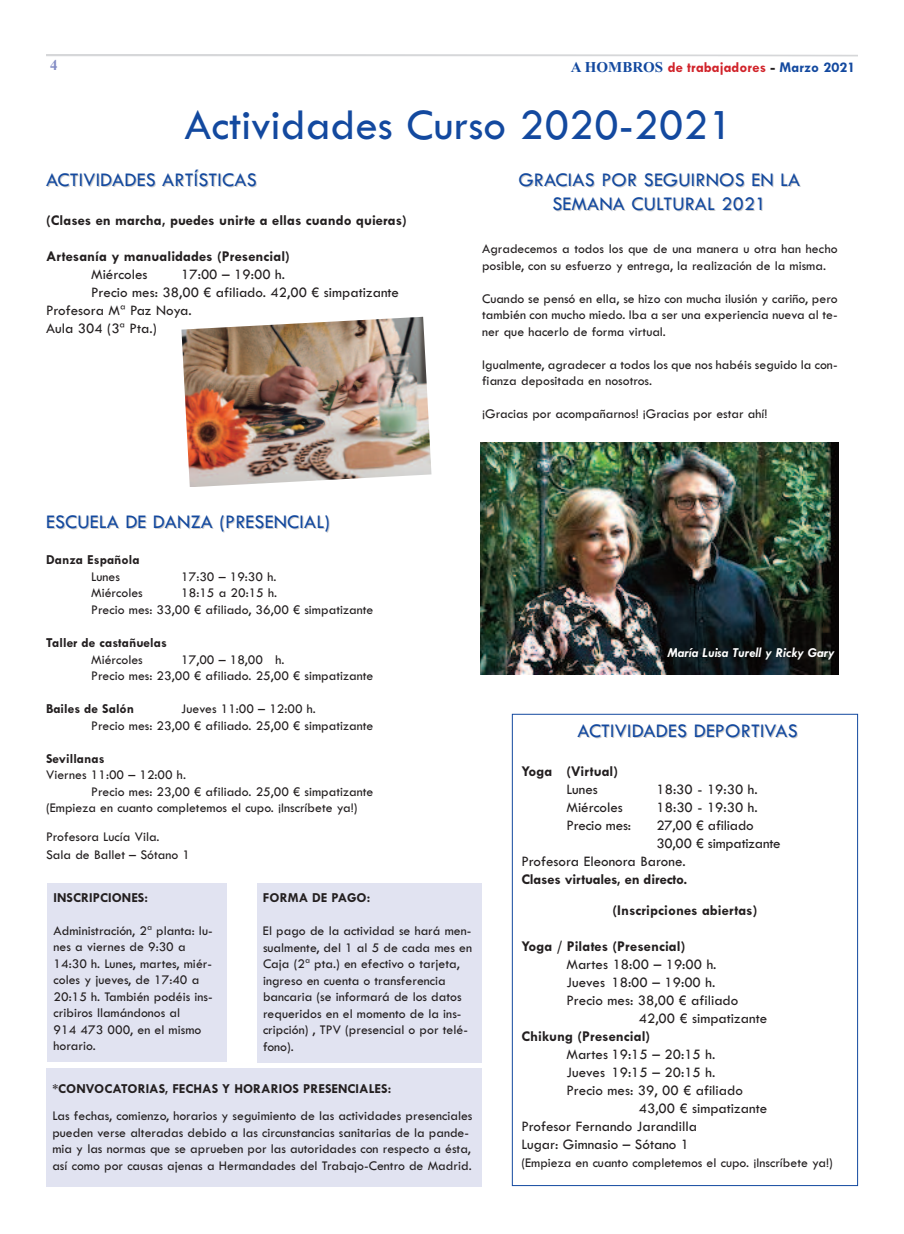
<style>
.page{position:relative;width:904px;height:1234px;background:#fff}
.page>*{position:absolute;margin:0;border:0;box-sizing:border-box;transform-origin:0 0}
.t1{font:45px "Tw Cen";color:#13499f}
.t2{font:20px/24px "Tw Cen";letter-spacing:.01em;color:#13499f;text-align:center}
.t3{font:15px "Tw Cen";color:#231f20}
.t4{font:700 15px/31px "Tw Cen";color:#231f20}
.t5{font:700 15px "Tw Cen";color:#d1232a}
.t6{font:700 15px "Times New Roman";color:#848dc5}
.t7{font:13.75px/16.5px "Tw Cen";color:#231f20}
.t8{font:700 13.75px "Tw Cen";color:#231f20}
.t9{font:italic 700 13.75px "Tw Cen";color:#fff}
.s1{font-family:"Times New Roman";color:#13499f}
.s2{color:#231f20}
.s3{color:#13499f}
</style>
<div class="page">
<svg style="left:46px;top:54px;width:812px;height:3px"></svg>
<div style="left:47px;top:883px;width:179px;height:178px;background:#e1e3f1"></div>
<div style="left:257px;top:883px;width:224px;height:179px;background:#e1e3f1"></div>
<div style="left:46px;top:1068px;width:435px;height:118px;background:#e1e3f1"></div>
<img style="left:181px;top:317px;width:250px;height:169px">
<img style="left:481px;top:442px;width:357px;height:232px">
<p class="t6" style="left:50px;top:56px;width:9px">4</p>
<p class="t5" style="left:571px;top:58px;width:286px"><span class="s1">A HOMBROS</span> de trabajadores <span class="s2">-</span> <span class="s3">Marzo 2021</span></p>
<h1 class="t1" style="left:185px;top:97px;width:550px">Actividades Curso 2020-2021</h1>
<h2 class="t2" style="left:46px;top:167px;width:212px">ACTIVIDADES ARTíSTICAS</h2>
<p class="t4" style="left:46px;top:204px;width:362px">(Clases en marcha, puedes unirte a ellas cuando quieras)</p>
<p class="t4" style="left:46px;top:240px;width:245px">Artesanía y manualidades (Presencial)</p>
<p class="t3" style="left:91px;top:264px;width:58px">Miércoles</p>
<p class="t3" style="left:181px;top:264px;width:105px">17:00 – 19:00 h.</p>
<p class="t3" style="left:91px;top:282px;width:309px">Precio mes: 38,00 € afiliado. 42,00 € simpatizante</p>
<p class="t3" style="left:46px;top:300px;width:147px">Profesora Mª Paz Noya.</p>
<p class="t3" style="left:46px;top:318px;width:112px">Aula 304 (3ª Pta.)</p>
<h2 class="t2" style="left:518px;top:167px;width:283px">GRACIAS POR SEGUIRNOS EN LA<br>SEMANA CULTURAL 2021</h2>
<p class="t7" style="left:482px;top:240px;width:357px">Agradecemos a todos los que de una manera u otra han hecho posible, con su esfuerzo y entrega, la realización de la misma.</p>
<p class="t7" style="left:482px;top:290px;width:357px;text-align:justify">Cuando se pensó en ella, se hizo con mucha ilusión y cariño, pero también con mucho miedo. Iba a ser una experiencia nueva al te&shy;ner que hacerlo de forma virtual.</p>
<p class="t7" style="left:482px;top:356px;width:357px">Igualmente, agradecer a todos los que nos habéis seguido la con&shy;fianza depositada en nosotros.</p>
<p class="t7" style="left:482px;top:405px;width:287px">¡Gracias por acompañarnos! ¡Gracias por estar ahí!</p>
<h2 class="t2" style="left:46px;top:509px;width:285px">ESCUELA DE DANZA (PRESENCIAL)</h2>
<p class="t8" style="left:46px;top:551px;width:95px">Danza Española</p>
<p class="t7" style="left:91px;top:568px;width:30px">Lunes</p>
<p class="t7" style="left:181px;top:568px;width:97px">17:30 – 19:30 h.</p>
<p class="t7" style="left:91px;top:584px;width:53px">Miércoles</p>
<p class="t7" style="left:91px;top:584px;width:284px;text-align:center">18:15 a 20:15 h.<br>Precio mes: 33,00 € afiliado, 36,00 € simpatizante</p>
<p class="t8" style="left:46px;top:634px;width:122px">Taller de castañuelas</p>
<p class="t7" style="left:91px;top:650px;width:53px">Miércoles</p>
<p class="t7" style="left:91px;top:650px;width:284px;text-align:center">17,00 – 18,00 h.<br>Precio mes: 23,00 € afiliado. 25,00 € simpatizante</p>
<p class="t8" style="left:46px;top:700px;width:90px">Bailes de Salón</p>
<p class="t7" style="left:91px;top:700px;width:284px;text-indent:90px">Jueves 11:00 – 12:00 h.<br>Precio mes: 23,00 € afiliado. 25,00 € simpatizante</p>
<p class="t8" style="left:46px;top:749px;width:60px">Sevillanas</p>
<p class="t7" style="left:46px;top:766px;width:141px">Viernes 11:00 – 12:00 h.</p>
<p class="t7" style="left:91px;top:782px;width:284px">Precio mes: 23,00 € afiliado. 25,00 € simpatizante</p>
<p class="t7" style="left:46px;top:799px;width:313px">(Empieza en cuanto completemos el cupo. ¡Inscríbete ya!)</p>
<p class="t7" style="left:46px;top:827px;width:145px;line-height:17.4px">Profesora Lucía Vila.<br>Sala de Ballet – Sótano 1</p>
<p class="t8" style="left:54px;top:888px;width:96px">INSCRIPCIONES:</p>
<p class="t7" style="left:54px;top:921px;width:160px">Administración, 2ª planta: lu&shy;nes a viernes de 9:30 a<br>14:30 h. Lunes, martes, miér&shy;coles y jueves, de 17:40 a<br>20:15 h. También podéis ins&shy;cribiros llamándonos al<br>914 473 000, en el mismo horario.</p>
<p class="t8" style="left:263px;top:889px;width:109px">FORMA DE PAGO:</p>
<p class="t7" style="left:263px;top:922px;width:211px">El pago de la actividad se hará men&shy;sualmente, del 1 al 5 de cada mes en<br>Caja (2ª pta.) en efectivo o tarjeta, ingreso en cuenta o transferencia bancaria (se informará de los datos requeridos en el momento de la ins&shy;cripción) , TPV (presencial o por telé&shy;fono).</p>
<p class="t8" style="left:52px;top:1080px;width:340px">*CONVOCATORIAS, FECHAS Y HORARIOS PRESENCIALES:</p>
<p class="t7" style="left:52px;top:1106px;width:421px">Las fechas, comienzo, horarios y seguimiento de las actividades presenciales pueden verse alteradas debido a las circunstancias sanitarias de la pande&shy;mia y las normas que se aprueben por las autoridades con respecto a ésta, así como por causas ajenas a Hermandades del Trabajo-Centro de Madrid.</p>
<p class="t9" style="left:667px;top:644px;width:168px">María Luisa Turell y Ricky Gary</p>
<h2 class="t2" style="left:577px;top:718px;width:222px">ACTIVIDADES DEPORTIVAS</h2>
<p class="t4" style="left:521px;top:754px;width:98px">Yoga (Virtual)</p>
<p class="t3" style="left:566px;top:779px;width:33px">Lunes</p>
<p class="t3" style="left:656px;top:779px;width:103px">18:30 - 19:30 h.</p>
<p class="t3" style="left:566px;top:797px;width:58px">Miércoles</p>
<p class="t3" style="left:656px;top:797px;width:103px">18:30 - 19:30 h.</p>
<p class="t3" style="left:566px;top:815px;width:66px">Precio mes:</p>
<p class="t3" style="left:656px;top:815px;width:99px">27,00 € afiliado</p>
<p class="t3" style="left:656px;top:833px;width:126px">30,00 € simpatizante</p>
<p class="t3" style="left:521px;top:851px;width:166px">Profesora Eleonora Barone.</p>
<p class="t4" style="left:612px;top:862px;width:146px;text-indent:-91px">Clases virtuales, en directo. (Inscripciones abiertas)</p>
<p class="t4" style="left:521px;top:929px;width:166px">Yoga / Pilates (Presencial)</p>
<p class="t3" style="left:566px;top:954px;width:152px">Martes 18:00 – 19:00 h.</p>
<p class="t3" style="left:566px;top:972px;width:150px">Jueves 18:00 – 19:00 h.</p>
<p class="t3" style="left:566px;top:990px;width:173px">Precio mes: 38,00 € afiliado</p>
<p class="t3" style="left:638px;top:1008px;width:130px">42,00 € simpatizante</p>
<p class="t4" style="left:521px;top:1019px;width:130px">Chikung (Presencial)</p>
<p class="t3" style="left:566px;top:1044px;width:150px">Martes 19:15 – 20:15 h.</p>
<p class="t3" style="left:566px;top:1062px;width:150px">Jueves 19:15 – 20:15 h.</p>
<p class="t3" style="left:566px;top:1080px;width:178px">Precio mes: 39, 00 € afiliado</p>
<p class="t3" style="left:638px;top:1098px;width:130px">43,00 € simpatizante</p>
<p class="t3" style="left:521px;top:1116px;width:177px">Profesor Fernando Jarandilla</p>
<p class="t3" style="left:521px;top:1134px;width:169px">Lugar: Gimnasio – Sótano 1</p>
<p class="t7" style="left:521px;top:1153px;width:313px">(Empieza en cuanto completemos el cupo. ¡Inscríbete ya!)</p>
</div>
